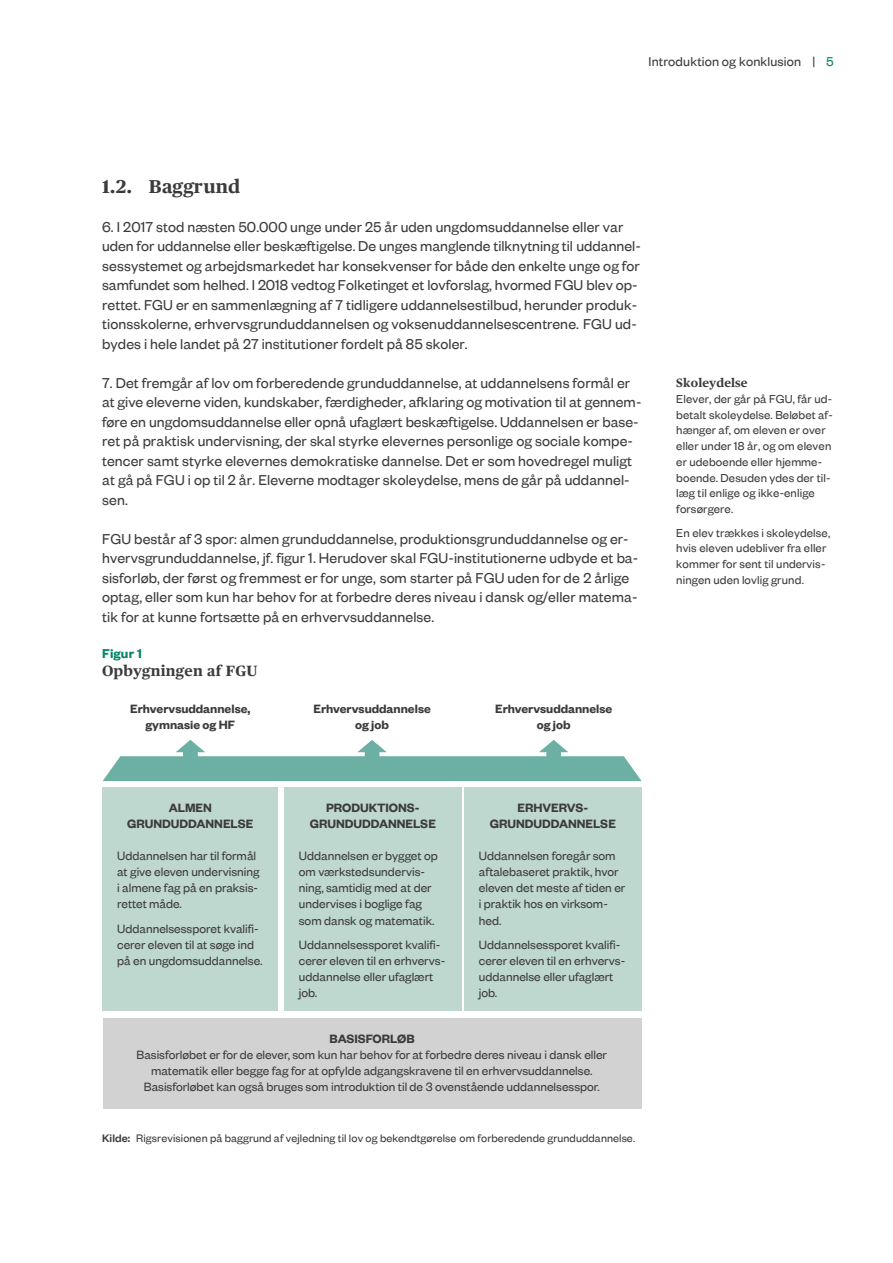
<style>
.page{position:relative;width:893px;height:1263px;background:#fff}
.page>*{position:absolute;margin:0;border:0;box-sizing:border-box;transform-origin:0 0}
.t1{font:700 18.75px "Publico Text";letter-spacing:.005em;color:#3b3b3b}
.t2{font:15.9px/19.5px "Founders Grotesk";letter-spacing:.005em;color:#3b3b3b}
.t3{font:700 15px "Publico Text";letter-spacing:.015em;color:#3b3b3b}
.t4{font:14.25px "Founders Grotesk";letter-spacing:.015em;color:#3b3b3b}
.t5{font:600 14.25px "Founders Grotesk";letter-spacing:.01em;color:#008567}
.t6{font:13.35px/16px "Founders Grotesk";color:#3b3b3b}
.t7{font:600 13.35px/16px "Founders Grotesk";color:#3b3b3b;text-align:center}
.t8{font:12.75px/15.8px "Founders Grotesk";letter-spacing:.015em;color:#3b3b3b}
.t9{font:12px "Founders Grotesk";letter-spacing:.01em;color:#3b3b3b}
.t10{font:700 12px "Publico Text";letter-spacing:.01em;color:#3b3b3b}
.s1{color:#008567}
.s2{font-weight:500}
</style>
<div class="page">
<div style="left:103px;top:787px;width:175px;height:223px;background:#bed7cf"></div>
<div style="left:103px;top:1018px;width:539px;height:91px;background:#d2d2d2"></div>
<div style="left:284px;top:787px;width:178px;height:223px;background:#bed7cf"></div>
<div style="left:464px;top:787px;width:178px;height:223px;background:#bed7cf"></div>
<svg style="left:103px;top:740px;width:539px;height:41px"></svg>
<p class="t4" style="left:649px;top:53px;width:187px">Introduktion og konklusion | <span class="s1">5</span></p>
<h2 class="t1" style="left:102px;top:178px;width:140px">1.2. Baggrund</h2>
<p class="t2" style="left:102px;top:217px;width:540px">6. I 2017 stod næsten 50.000 unge under 25 år uden ungdomsuddannelse eller var uden for uddannelse eller beskæftigelse. De unges manglende tilknytning til uddannel&shy;sessystemet og arbejdsmarkedet har konsekvenser for både den enkelte unge og for samfundet som helhed. I 2018 vedtog Folketinget et lovforslag, hvormed FGU blev op&shy;rettet. FGU er en sammenlægning af 7 tidligere uddannelsestilbud, herunder produk&shy;tionsskolerne, erhvervsgrunduddannelsen og voksenuddannelsescentrene. FGU ud&shy;bydes i hele landet på 27 institutioner fordelt på 85 skoler.</p>
<p class="t2" style="left:102px;top:373px;width:541px">7. Det fremgår af lov om forberedende grunduddannelse, at uddannelsens formål er at give eleverne viden, kundskaber, færdigheder, afklaring og motivation til at gennem&shy;føre en ungdomsuddannelse eller opnå ufaglært beskæftigelse. Uddannelsen er base&shy;ret på praktisk undervisning, der skal styrke elevernes personlige og sociale kompe&shy;tencer samt styrke elevernes demokratiske dannelse. Det er som hovedregel muligt at gå på FGU i op til 2 år. Eleverne modtager skoleydelse, mens de går på uddannel&shy;sen.</p>
<p class="t2" style="left:102px;top:529px;width:538px">FGU består af 3 spor: almen grunduddannelse, produktionsgrunduddannelse og er&shy;hvervsgrunduddannelse, jf. figur 1. Herudover skal FGU-institutionerne udbyde et ba&shy;sisforløb, der først og fremmest er for unge, som starter på FGU uden for de 2 årlige optag, eller som kun har behov for at forbedre deres niveau i dansk og/eller matema&shy;tik for at kunne fortsætte på en erhvervsuddannelse.</p>
<p class="t5" style="left:102px;top:644px;width:41px">Figur 1</p>
<p class="t3" style="left:102px;top:665px;width:157px">Opbygningen af FGU</p>
<p class="t7" style="left:130px;top:701px;width:122px">Erhvervsuddannelse, gymnasie og HF</p>
<p class="t7" style="left:313px;top:701px;width:119px">Erhvervsuddannelse og job</p>
<p class="t7" style="left:495px;top:701px;width:119px">Erhvervsuddannelse og job</p>
<p class="t7" style="left:127px;top:800px;width:128px">ALMEN<br>GRUNDUDDANNELSE</p>
<p class="t6" style="left:117px;top:848px;width:144px">Uddannelsen har til formål at give eleven undervisning i almene fag på en praksis&shy;rettet måde.</p>
<p class="t6" style="left:117px;top:921px;width:147px">Uddannelsessporet kvalifi&shy;cerer eleven til at søge ind på en ungdomsuddannelse.</p>
<p class="t7" style="left:310px;top:800px;width:128px">PRODUKTIONS-<br>GRUNDUDDANNELSE</p>
<p class="t6" style="left:299px;top:848px;width:141px">Uddannelsen er bygget op om værkstedsundervis&shy;ning, samtidig med at der undervises i boglige fag som dansk og matematik.</p>
<p class="t6" style="left:299px;top:937px;width:148px">Uddannelsessporet kvalifi&shy;cerer eleven til en erhvervs&shy;uddannelse eller ufaglært job.</p>
<p class="t7" style="left:490px;top:800px;width:128px">ERHVERVS-<br>GRUNDUDDANNELSE</p>
<p class="t6" style="left:479px;top:848px;width:148px">Uddannelsen foregår som aftalebaseret praktik, hvor eleven det meste af tiden er i praktik hos en virksom&shy;hed.</p>
<p class="t6" style="left:479px;top:937px;width:148px">Uddannelsessporet kvalifi&shy;cerer eleven til en erhvervs&shy;uddannelse eller ufaglært job.</p>
<p class="t7" style="left:330px;top:1031px;width:87px">BASISFORLØB</p>
<p class="t6" style="left:136px;top:1047px;width:472px;text-align:center">Basisforløbet er for de elever, som kun har behov for at forbedre deres niveau i dansk eller matematik eller begge fag for at opfylde adgangskravene til en erhvervsuddannelse.<br>Basisforløbet kan også bruges som introduktion til de 3 ovenstående uddannelsesspor.</p>
<p class="t9" style="left:102px;top:1130px;width:535px"><span class="s2">Kilde:</span> Rigsrevisionen på baggrund af vejledning til lov og bekendtgørelse om forberedende grunduddannelse.</p>
<p class="t10" style="left:676px;top:378px;width:73px">Skoleydelse</p>
<p class="t8" style="left:676px;top:391px;width:158px">Elever, der går på FGU, får ud&shy;betalt skoleydelse. Beløbet af&shy;hænger af, om eleven er over eller under 18 år, og om eleven er udeboende eller hjemme&shy;boende. Desuden ydes der til&shy;læg til enlige og ikke-enlige forsørgere.</p>
<p class="t8" style="left:676px;top:525px;width:156px">En elev trækkes i skoleydelse, hvis eleven udebliver fra eller kommer for sent til undervis&shy;ningen uden lovlig grund.</p>
</div>
